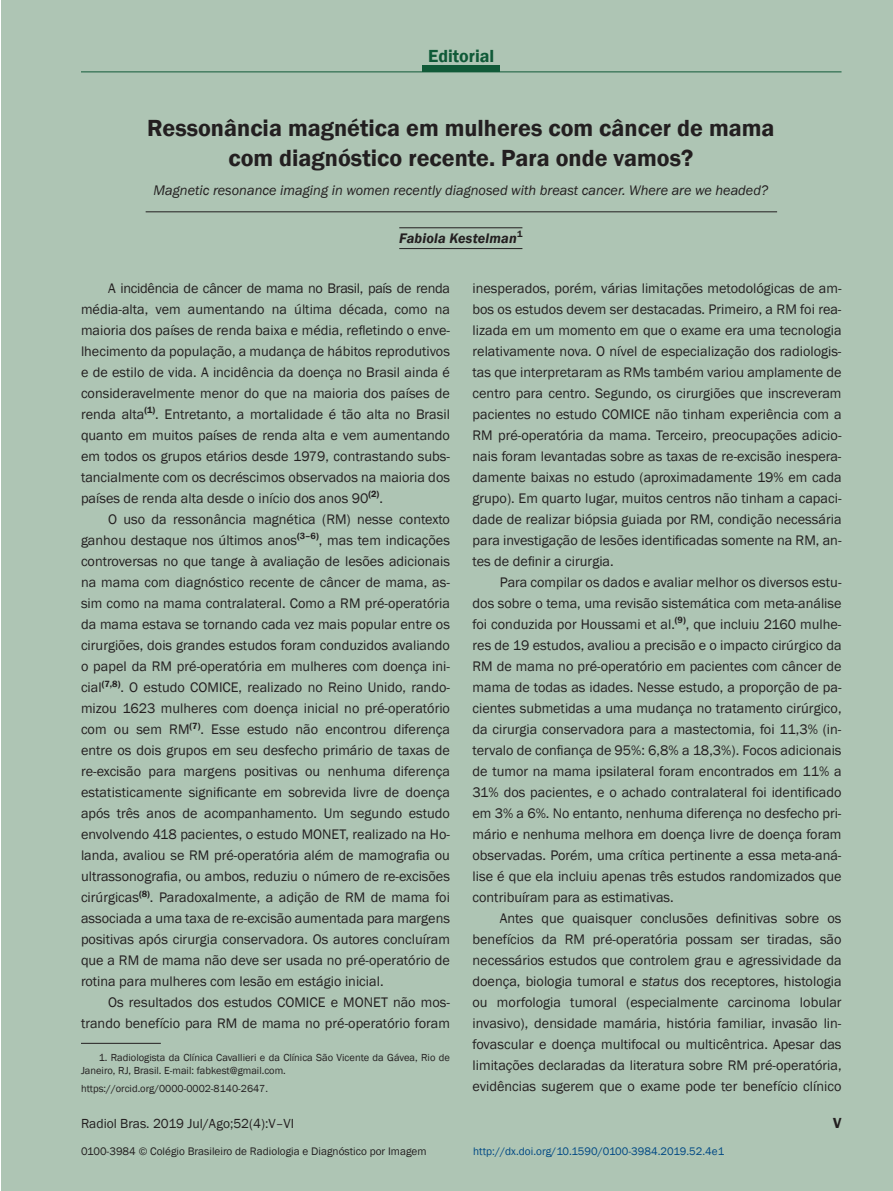
<style>
.page{position:relative;width:893px;height:1191px;background:#fff}
.page>*{position:absolute;margin:0;border:0;box-sizing:border-box;transform-origin:0 0}
.t1{font:600 24px/30px "Franklin Gothic";color:#231f20;text-align:center}
.t2{font:600 18px "Franklin Gothic";color:#105a38}
.t3{font:600 15px "Franklin Gothic";color:#231f20}
.t4{font:14.25px/21px "Franklin Gothic";color:#231f20;text-align:justify}
.t5{font:italic 14.25px "Franklin Gothic";color:#231f20}
.t6{font:italic 600 14.25px "Franklin Gothic";letter-spacing:.01em;color:#231f20}
.t7{font:13.5px "Franklin Gothic";color:#231f20}
.t8{font:11.25px "Franklin Gothic";color:#231f20}
.t9{font:11.25px "Franklin Gothic";color:#014984}
.t10{font:10.5px/13.5px "Franklin Gothic";color:#231f20}
.s1{font-style:italic}
</style>
<div class="page">
<div style="left:1px;top:0;width:892px;height:1191px;background:#aec5b4"></div>
<hr style="left:399px;top:227px;width:123px;height:1px;background:#231f20">
<hr style="left:399px;top:248px;width:123px;height:1px;background:#231f20">
<hr style="left:81px;top:1043px;width:80px;height:1px;background:#231f20">
<div style="left:422px;top:66px;width:78px;height:6px;background:#105a38"></div>
<hr style="left:81px;top:71px;width:760px;height:1px;background:#105a38">
<hr style="left:146px;top:211px;width:631px;height:1px;background:#231f20">
<p class="t2" style="left:428px;top:45px;width:68px">Editorial</p>
<h1 class="t1" style="left:147px;top:113px;width:629px">Ressonância magnética em mulheres com câncer de mama com diagnóstico recente. Para onde vamos?</h1>
<p class="t5" style="left:154px;top:181px;width:616px">Magnetic resonance imaging in women recently diagnosed with breast cancer. Where are we headed?</p>
<p class="t6" style="left:399px;top:229px;width:125px">Fabiola Kestelman<sup>1</sup></p>
<p class="t4" style="left:81px;top:278px;width:371px;text-indent:27px">A incidência de câncer de mama no Brasil, país de renda média-alta, vem aumentando na última década, como na maioria dos países de renda baixa e média, refletindo o enve&shy;lhecimento da população, a mudança de hábitos reprodutivos e de estilo de vida. A incidência da doença no Brasil ainda é consideravelmente menor do que na maioria dos países de renda alta<sup>(1)</sup>. Entretanto, a mortalidade é tão alta no Brasil quanto em muitos países de renda alta e vem aumentando em todos os grupos etários desde 1979, contrastando subs&shy;tancialmente com os decréscimos observados na maioria dos países de renda alta desde o início dos anos 90<sup>(2)</sup>.</p>
<p class="t4" style="left:81px;top:509px;width:371px;text-indent:27px">O uso da ressonância magnética (RM) nesse contexto ganhou destaque nos últimos anos<sup>(3–6)</sup>, mas tem indicações controversas no que tange à avaliação de lesões adicionais na mama com diagnóstico recente de câncer de mama, as&shy;sim como na mama contralateral. Como a RM pré-operatória da mama estava se tornando cada vez mais popular entre os cirurgiões, dois grandes estudos foram conduzidos avaliando o papel da RM pré-operatória em mulheres com doença ini&shy;cial<sup>(7,8)</sup>. O estudo COMICE, realizado no Reino Unido, rando&shy;mizou 1623 mulheres com doença inicial no pré-operatório com ou sem RM<sup>(7)</sup>. Esse estudo não encontrou diferença entre os dois grupos em seu desfecho primário de taxas de re-excisão para margens positivas ou nenhuma diferença estatisticamente significante em sobrevida livre de doença após três anos de acompanhamento. Um segundo estudo envolvendo 418 pacientes, o estudo MONET, realizado na Ho&shy;landa, avaliou se RM pré-operatória além de mamografia ou ultrassonografia, ou ambos, reduziu o número de re-excisões cirúrgicas<sup>(8)</sup>. Paradoxalmente, a adição de RM de mama foi associada a uma taxa de re-excisão aumentada para margens positivas após cirurgia conservadora. Os autores concluíram que a RM de mama não deve ser usada no pré-operatório de rotina para mulheres com lesão em estágio inicial.</p>
<p class="t4" style="left:81px;top:992px;width:370px;text-align:right">Os resultados dos estudos COMICE e MONET não mos&shy;trando benefício para RM de mama no pré-operatório foram</p>
<p class="t10" style="left:81px;top:1050px;width:370px;text-indent:18px">1. Radiologista da Clínica Cavallieri e da Clínica São Vicente da Gávea, Rio de<br>Janeiro, RJ, Brasil. E-mail: fabkest@gmail.com.</p>
<p class="t10" style="left:81px;top:1081px;width:189px">https://orcid.org/0000-0002-8140-2647.</p>
<p class="t4" style="left:473px;top:278px;width:370px">inesperados, porém, várias limitações metodológicas de am&shy;bos os estudos devem ser destacadas. Primeiro, a RM foi rea&shy;lizada em um momento em que o exame era uma tecnologia relativamente nova. O nível de especialização dos radiologis&shy;tas que interpretaram as RMs também variou amplamente de centro para centro. Segundo, os cirurgiões que inscreveram pacientes no estudo COMICE não tinham experiência com a RM pré-operatória da mama. Terceiro, preocupações adicio&shy;nais foram levantadas sobre as taxas de re-excisão inespera&shy;damente baixas no estudo (aproximadamente 19% em cada grupo). Em quarto lugar, muitos centros não tinham a capaci&shy;dade de realizar biópsia guiada por RM, condição necessária para investigação de lesões identificadas somente na RM, an&shy;tes de definir a cirurgia.</p>
<p class="t4" style="left:473px;top:572px;width:371px;text-indent:27px">Para compilar os dados e avaliar melhor os diversos estu&shy;dos sobre o tema, uma revisão sistemática com meta-análise foi conduzida por Houssami et al.<sup>(9)</sup>, que incluiu 2160 mulhe&shy;res de 19 estudos, avaliou a precisão e o impacto cirúrgico da RM de mama no pré-operatório em pacientes com câncer de mama de todas as idades. Nesse estudo, a proporção de pa&shy;cientes submetidas a uma mudança no tratamento cirúrgico, da cirurgia conservadora para a mastectomia, foi 11,3% (in&shy;tervalo de confiança de 95%: 6,8% a 18,3%). Focos adicionais de tumor na mama ipsilateral foram encontrados em 11% a 31% dos pacientes, e o achado contralateral foi identificado em 3% a 6%. No entanto, nenhuma diferença no desfecho pri&shy;mário e nenhuma melhora em doença livre de doença foram observadas. Porém, uma crítica pertinente a essa meta-aná&shy;lise é que ela incluiu apenas três estudos randomizados que contribuíram para as estimativas.</p>
<p class="t4" style="left:473px;top:908px;width:371px;text-indent:27px">Antes que quaisquer conclusões definitivas sobre os benefícios da RM pré-operatória possam ser tiradas, são necessários estudos que controlem grau e agressividade da doença, biologia tumoral e <span class="s1">status</span> dos receptores, histologia ou morfologia tumoral (especialmente carcinoma lobular invasivo), densidade mamária, história familiar, invasão lin&shy;fovascular e doença multifocal ou multicêntrica. Apesar das limitações declaradas da literatura sobre RM pré-operatória, evidências sugerem que o exame pode ter benefício clínico</p>
<p class="t7" style="left:81px;top:1114px;width:215px">Radiol Bras. 2019 Jul/Ago;52(4):V–VI</p>
<p class="t3" style="left:833px;top:1113px;width:10px">V</p>
<p class="t8" style="left:81px;top:1144px;width:347px">0100-3984 © Colégio Brasileiro de Radiologia e Diagnóstico por Imagem</p>
<p class="t9" style="left:473px;top:1144px;width:253px">http://dx.doi.org/10.1590/0100-3984.2019.52.4e1</p>
</div>
